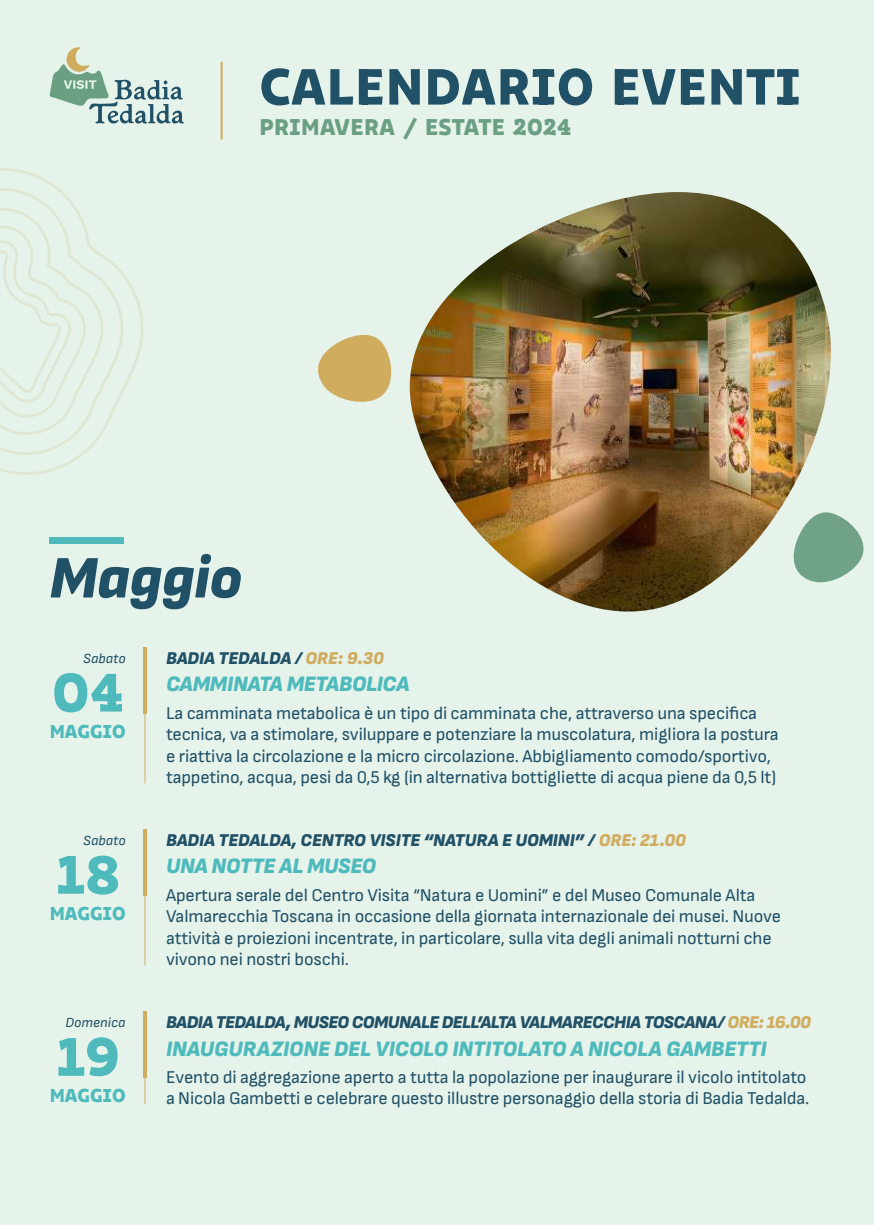
<style>
.page{position:relative;width:874px;height:1225px;background:#fff}
.page>*{position:absolute;margin:0;border:0;box-sizing:border-box;transform-origin:0 0}
.t1{font:italic 900 60px "Sofia Sans";color:#215167}
.t2{font:58px "Bakemono Variable";color:#4ebabc}
.t3{font:54.6px "Bakemono Variable";letter-spacing:.02em;color:#215167}
.t4{font:24.4px "Bakemono Variable";letter-spacing:.02em;color:#6b9f84}
.t5{font:italic 900 22px "Sofia Sans";letter-spacing:-.005em;color:#4ebabc}
.t6{font:20px "Bakemono Variable";color:#4ebabc}
.t7{font:18px/21.6px "Sofia Sans";letter-spacing:-.01em;color:#215167}
.t8{font:italic 900 18px "Sofia Sans";color:#215167}
.t9{font:italic 900 18px "Sofia Sans";letter-spacing:-.025em;color:#215167}
.t10{font:italic 14px "Sofia Sans";color:#215167}
.s1{color:#d0ac5f}
</style>
<div class="page">
<div style="left:0;top:0;width:873px;height:1225px;background:#e6f3ea"></div>
<svg style="left:50px;top:47px;width:134px;height:76px"></svg>
<hr style="left:220px;top:62px;width:2px;height:77px;background:#d0ac5f">
<div style="left:50px;top:537px;width:74px;height:6px;background:#4ebabc"></div>
<hr style="left:143px;top:1011px;width:3px;height:67px;background:#d0ac5f">
<hr style="left:143px;top:647px;width:3px;height:66px;background:#d0ac5f">
<hr style="left:143px;top:829px;width:3px;height:66px;background:#d0ac5f">
<hr style="left:144px;top:1011px;width:1px;height:93px;background:#d0ac5f">
<hr style="left:144px;top:647px;width:1px;height:136px;background:#d0ac5f">
<hr style="left:144px;top:829px;width:1px;height:136px;background:#d0ac5f">
<img style="left:409px;top:192px;width:422px;height:419px">
<svg style="left:318px;top:334px;width:74px;height:68px"></svg>
<svg style="left:790px;top:508px;width:74px;height:78px"></svg>
<svg style="left:0;top:168px;width:143px;height:307px"></svg>
<h3 class="t3" style="left:259px;top:50px;width:542px">CALENDARIO EVENTI</h3>
<h3 class="t4" style="left:259px;top:111px;width:313px">PRIMAVERA / ESTATE 2024</h3>
<h1 class="t1" style="left:50px;top:543px;width:193px">Maggio</h1>
<p class="t10" style="left:83px;top:650px;width:44px">Sabato</p>
<h2 class="t2" style="left:51px;top:653px;width:74px">04</h2>
<p class="t6" style="left:50px;top:718px;width:77px">MAGGIO</p>
<p class="t10" style="left:83px;top:832px;width:44px">Sabato</p>
<h2 class="t2" style="left:55px;top:835px;width:66px">18</h2>
<p class="t6" style="left:50px;top:900px;width:77px">MAGGIO</p>
<p class="t10" style="left:65px;top:1014px;width:62px">Domenica</p>
<h2 class="t2" style="left:55px;top:1017px;width:66px">19</h2>
<p class="t6" style="left:50px;top:1082px;width:77px">MAGGIO</p>
<p class="t8" style="left:166px;top:647px;width:219px">BADIA TEDALDA / <span class="s1">ORE: 9.30</span></p>
<p class="t5" style="left:166px;top:671px;width:245px">CAMMINATA METABOLICA</p>
<p class="t7" style="left:166px;top:702px;width:614px">La camminata metabolica è un tipo di camminata che, attraverso una specifica tecnica, va a stimolare, sviluppare e potenziare la muscolatura, migliora la postura e riattiva la circolazione e la micro circolazione. Abbigliamento comodo/sportivo, tappetino, acqua, pesi da 0,5 kg (in alternativa bottigliette di acqua piene da 0,5 lt)</p>
<p class="t8" style="left:166px;top:829px;width:521px">BADIA TEDALDA, CENTRO VISITE “NATURA E UOMINI” / <span class="s1">ORE: 21.00</span></p>
<p class="t5" style="left:166px;top:853px;width:211px">UNA NOTTE AL MUSEO</p>
<p class="t7" style="left:166px;top:884px;width:616px">Apertura serale del Centro Visita “Natura e Uomini” e del Museo Comunale Alta Valmarecchia Toscana in occasione della giornata internazionale dei musei. Nuove attività e proiezioni incentrate, in particolare, sulla vita degli animali notturni che vivono nei nostri boschi.</p>
<p class="t9" style="left:166px;top:1011px;width:646px">BADIA TEDALDA, MUSEO COMUNALE DELL’ALTA VALMARECCHIA TOSCANA/ <span class="s1">ORE: 16.00</span></p>
<p class="t5" style="left:166px;top:1035px;width:601px">INAUGURAZIONE DEL VICOLO INTITOLATO A NICOLA GAMBETTI</p>
<p class="t7" style="left:166px;top:1066px;width:644px">Evento di aggregazione aperto a tutta la popolazione per inaugurare il vicolo intitolato a Nicola Gambetti e celebrare questo illustre personaggio della storia di Badia Tedalda.</p>
</div>
